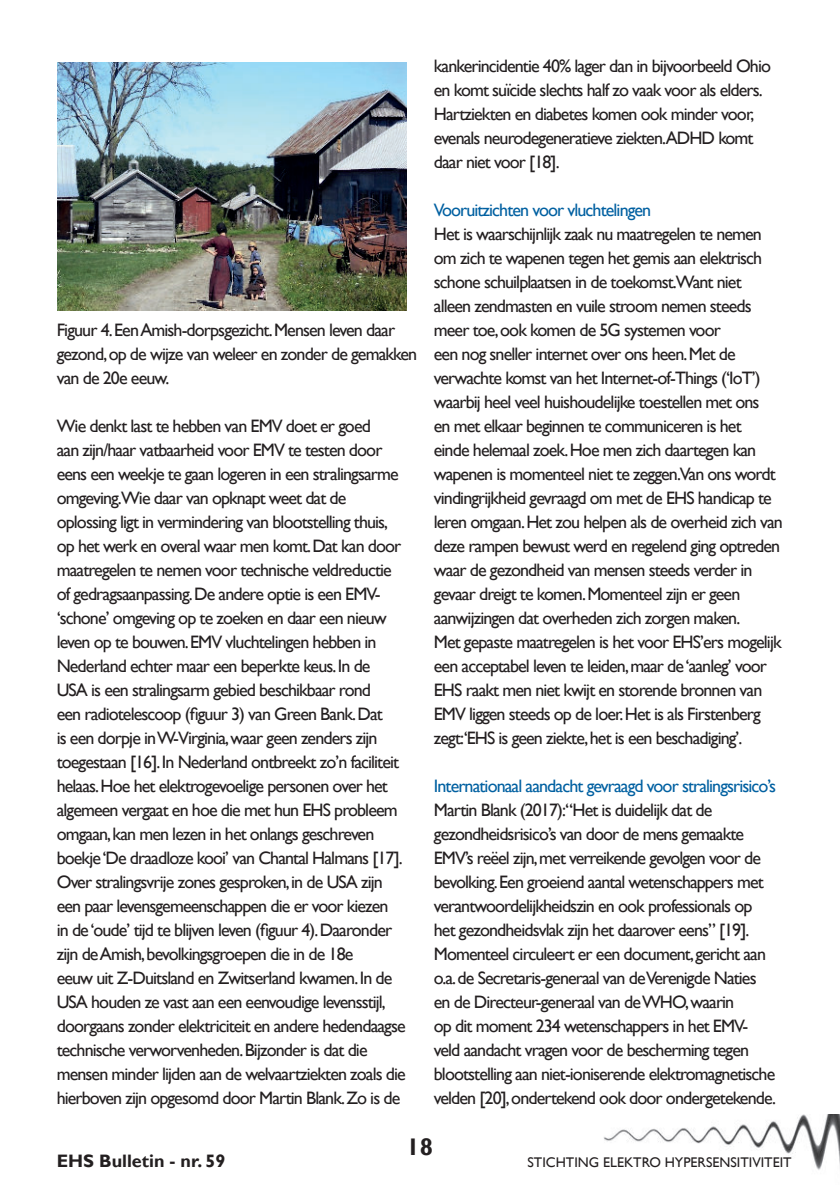
<style>
.page{position:relative;width:840px;height:1191px;background:#fff}
.page>*{position:absolute;margin:0;border:0;box-sizing:border-box;transform-origin:0 0}
.t1{font:700 24px "Gill Sans";color:#231f20}
.t2{font:18px/24px "Gill Sans";letter-spacing:-.05em;color:#231f20}
.t3{font:18px "Gill Sans";letter-spacing:-.05em;color:#0160a1}
.t4{font:700 18px "Gill Sans";color:#231f20}
.t5{font:14px "Gill Sans";color:#231f20}
</style>
<div class="page">
<img style="left:603px;top:1114px;width:236px;height:56px">
<img style="left:58px;top:62px;width:348px;height:248px">
<p class="t2" style="left:57px;top:319px;width:361px">Figuur 4. Een Amish-dorpsgezicht. Mensen leven daar gezond, op de wijze van weleer en zonder de gemakken van de 20e eeuw.</p>
<p class="t2" style="left:57px;top:415px;width:350px">Wie denkt last te hebben van EMV doet er goed<br>aan zijn/haar vatbaarheid voor EMV te testen door eens een weekje te gaan logeren in een stralingsarme omgeving.Wie daar van opknapt weet dat de oplossing ligt in vermindering van blootstelling thuis, op het werk en overal waar men komt. Dat kan door maatregelen te nemen voor technische veldreductie of gedragsaanpassing. De andere optie is een EMV-‘schone’ omgeving op te zoeken en daar een nieuw leven op te bouwen. EMV vluchtelingen hebben in Nederland echter maar een beperkte keus. In de USA is een stralingsarm gebied beschikbaar rond<br>een radiotelescoop (figuur 3) van Green Bank. Dat<br>is een dorpje in W-Virginia, waar geen zenders zijn toegestaan [16]. In Nederland ontbreekt zo’n faciliteit helaas. Hoe het elektrogevoelige personen over het algemeen vergaat en hoe die met hun EHS probleem omgaan, kan men lezen in het onlangs geschreven boekje ‘De draadloze kooi’ van Chantal Halmans [17].<br>Over stralingsvrije zones gesproken, in de USA zijn een paar levensgemeenschappen die er voor kiezen<br>in de ‘oude’ tijd te blijven leven (figuur 4). Daaronder zijn de Amish, bevolkingsgroepen die in de 18e<br>eeuw uit Z-Duitsland en Zwitserland kwamen. In de USA houden ze vast aan een eenvoudige levensstijl, doorgaans zonder elektriciteit en andere hedendaagse technische verworvenheden. Bijzonder is dat die mensen minder lijden aan de welvaartziekten zoals die hierboven zijn opgesomd door Martin Blank. Zo is de</p>
<p class="t2" style="left:433px;top:55px;width:338px">kankerincidentie 40% lager dan in bijvoorbeeld Ohio en komt suïcide slechts half zo vaak voor als elders.<br>Hartziekten en diabetes komen ook minder voor, evenals neurodegeneratieve ziekten.ADHD komt daar niet voor [18].</p>
<p class="t3" style="left:433px;top:202px;width:219px">Vooruitzichten voor vluchtelingen</p>
<p class="t2" style="left:433px;top:223px;width:350px">Het is waarschijnlijk zaak nu maatregelen te nemen om zich te wapenen tegen het gemis aan elektrisch schone schuilplaatsen in de toekomst.Want niet alleen zendmasten en vuile stroom nemen steeds meer toe, ook komen de 5G systemen voor<br>een nog sneller internet over ons heen. Met de verwachte komst van het Internet-of-Things (‘IoT’) waarbij heel veel huishoudelijke toestellen met ons<br>en met elkaar beginnen te communiceren is het<br>einde helemaal zoek. Hoe men zich daartegen kan wapenen is momenteel niet te zeggen.Van ons wordt vindingrijkheid gevraagd om met de EHS handicap te leren omgaan. Het zou helpen als de overheid zich van deze rampen bewust werd en regelend ging optreden waar de gezondheid van mensen steeds verder in gevaar dreigt te komen. Momenteel zijn er geen aanwijzingen dat overheden zich zorgen maken.<br>Met gepaste maatregelen is het voor EHS’ers mogelijk een acceptabel leven te leiden, maar de ‘aanleg’ voor EHS raakt men niet kwijt en storende bronnen van EMV liggen steeds op de loer. Het is als Firstenberg zegt:‘EHS is geen ziekte, het is een beschadiging’.</p>
<p class="t3" style="left:433px;top:778px;width:343px">Internationaal aandacht gevraagd voor stralingsrisico’s</p>
<p class="t2" style="left:433px;top:799px;width:343px">Martin Blank (2017):“Het is duidelijk dat de gezondheidsrisico’s van door de mens gemaakte EMV’s reëel zijn, met verreikende gevolgen voor de bevolking. Een groeiend aantal wetenschappers met verantwoordelijkheidszin en ook professionals op het gezondheidsvlak zijn het daarover eens” [19].<br>Momenteel circuleert er een document, gericht aan o.a. de Secretaris-generaal van de Verenigde Naties en de Directeur-generaal van de WHO, waarin<br>op dit moment 234 wetenschappers in het EMV&shy;veld aandacht vragen voor de bescherming tegen blootstelling aan niet-ioniserende elektromagnetische velden [20], ondertekend ook door ondergetekende.</p>
<h1 class="t1" style="left:406px;top:1137px;width:28px">18</h1>
<p class="t4" style="left:57px;top:1149px;width:170px">EHS Bulletin - nr. 59</p>
<p class="t5" style="left:527px;top:1153px;width:265px">STICHTING ELEKTRO HYPERSENSITIVITEIT</p>
</div>
